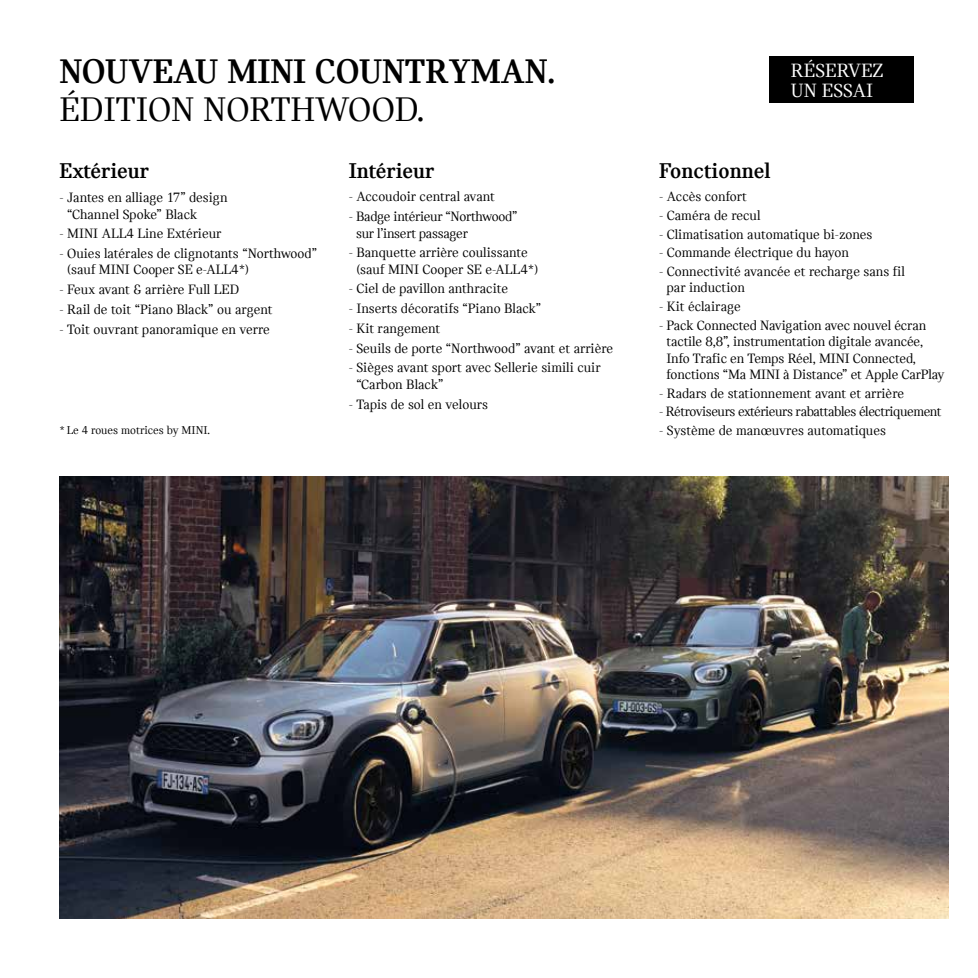
<style>
.page{position:relative;width:978px;height:978px;background:#fff}
.page>*{position:absolute;margin:0;border:0;box-sizing:border-box;transform-origin:0 0}
.t1{font:700 36px "MINI Serif";color:#000}
.t2{font:36px "MINI Serif";color:#000}
.t3{font:700 22.5px "MINI Serif";color:#000}
.t4{font:20.25px/19.5px "MINI Serif";color:#fff}
.t5{font:14.25px/16.5px "MINI Serif";color:#000}
.t6{font:14.25px "MINI Serif";letter-spacing:-.03em;color:#000}
.t7{font:14.25px/16.5px "MINI Serif";letter-spacing:-.02em;color:#000}
.t8{font:12px "MINI Serif";color:#000}
</style>
<div class="page">
<img style="left:60px;top:476px;width:888px;height:442px">
<div style="left:770px;top:56px;width:144px;height:47px;background:#000"></div>
<h1 class="t1" style="left:60px;top:51px;width:497px">NOUVEAU MINI COUNTRYMAN.</h1>
<h1 class="t2" style="left:60px;top:89px;width:366px">ÉDITION NORTHWOOD.</h1>
<h2 class="t3" style="left:60px;top:159px;width:91px">Extérieur</h2>
<p class="t5" style="left:67px;top:189px;width:162px;text-indent:-8px">- Jantes en alliage 17” design “Channel Spoke” Black</p>
<p class="t5" style="left:60px;top:225px;width:163px">- MINI ALL4 Line Extérieur</p>
<p class="t5" style="left:67px;top:245px;width:251px;text-indent:-8px">- Ouies latérales de clignotants “Northwood” (sauf MINI Cooper SE e-ALL4*)</p>
<p class="t5" style="left:60px;top:281px;width:181px">- Feux avant &amp; arrière Full LED</p>
<p class="t5" style="left:60px;top:301px;width:214px">- Rail de toit “Piano Black” ou argent</p>
<p class="t5" style="left:60px;top:321px;width:212px">- Toit ouvrant panoramique en verre</p>
<h2 class="t3" style="left:349px;top:159px;width:87px">Intérieur</h2>
<p class="t5" style="left:349px;top:188px;width:148px">- Accoudoir central avant</p>
<p class="t7" style="left:356px;top:208px;width:163px;text-indent:-7px">- Badge intérieur “Northwood” sur l’insert passager</p>
<p class="t5" style="left:356px;top:244px;width:183px;text-indent:-8px">- Banquette arrière coulissante (sauf MINI Cooper SE e-ALL4*)</p>
<p class="t5" style="left:349px;top:281px;width:161px">- Ciel de pavillon anthracite</p>
<p class="t5" style="left:349px;top:300px;width:194px">- Inserts décoratifs “Piano Black”</p>
<p class="t5" style="left:349px;top:320px;width:93px">- Kit rangement</p>
<p class="t5" style="left:349px;top:340px;width:266px">- Seuils de porte “Northwood” avant et arrière</p>
<p class="t5" style="left:356px;top:359px;width:246px;text-indent:-8px">- Sièges avant sport avec Sellerie simili cuir “Carbon Black”</p>
<p class="t5" style="left:349px;top:396px;width:141px">- Tapis de sol en velours</p>
<h3 class="t4" style="left:791px;top:61px;width:94px">RÉSERVEZ<br>UN ESSAI</h3>
<h2 class="t3" style="left:659px;top:159px;width:113px">Fonctionnel</h2>
<p class="t5" style="left:659px;top:188px;width:89px">- Accès confort</p>
<p class="t5" style="left:659px;top:207px;width:103px">- Caméra de recul</p>
<p class="t5" style="left:659px;top:226px;width:215px">- Climatisation automatique bi-zones</p>
<p class="t5" style="left:659px;top:244px;width:191px">- Commande électrique du hayon</p>
<p class="t5" style="left:667px;top:263px;width:240px;text-indent:-8px">- Connectivité avancée et recharge sans fil par induction</p>
<p class="t5" style="left:659px;top:298px;width:83px">- Kit éclairage</p>
<p class="t5" style="left:666px;top:317px;width:279px;text-indent:-7px">- Pack Connected Navigation avec nouvel écran tactile 8,8”, instrumentation digitale avancée, Info Trafic en Temps Réel, MINI Connected, fonctions “Ma MINI à Distance” et Apple CarPlay</p>
<p class="t5" style="left:659px;top:385px;width:247px">- Radars de stationnement avant et arrière</p>
<p class="t6" style="left:659px;top:404px;width:284px">- Rétroviseurs extérieurs rabattables électriquement</p>
<p class="t8" style="left:60px;top:423px;width:152px">* Le 4 roues motrices by MINI.</p>
<p class="t5" style="left:659px;top:422px;width:228px">- Système de manœuvres automatiques</p>
</div>
